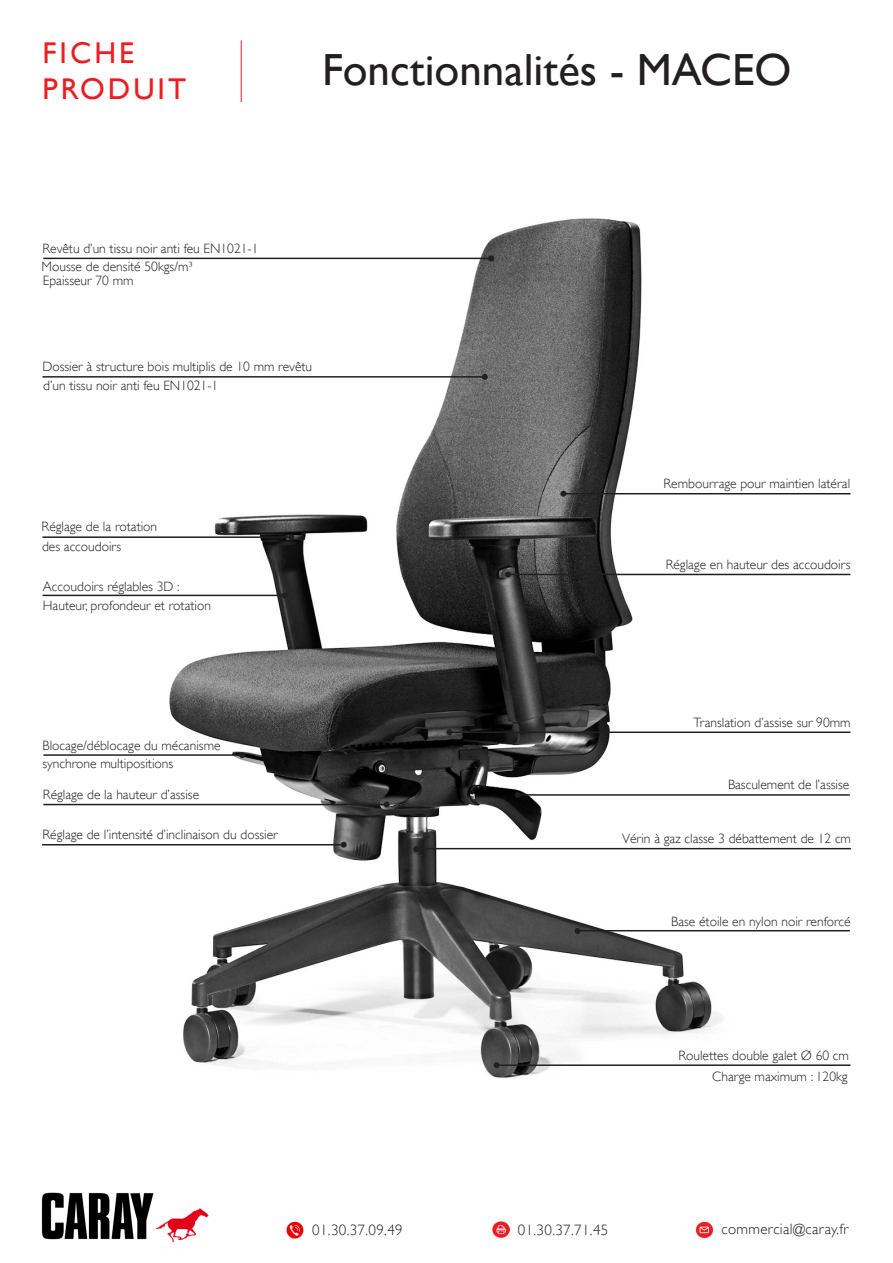
<style>
.page{position:relative;width:893px;height:1263px;background:#fff}
.page>*{position:absolute;margin:0;border:0;box-sizing:border-box;transform-origin:0 0}
.t1{font:45px "Gill Sans";color:#231f20}
.t2{font:30px/36px "Gill Sans";letter-spacing:.1em;color:#ee1d23}
.t3{font:300 15px "Gill Sans";letter-spacing:.025em;color:#231f20}
.t4{font:300 13.5px "Gill Sans";color:#231f20}
</style>
<div class="page">
<img style="left:41px;top:1192px;width:168px;height:51px">
<img style="left:286px;top:1221px;width:18px;height:18px">
<img style="left:493px;top:1222px;width:16px;height:16px">
<hr style="left:241px;top:40px;width:1px;height:62px;background:#ee1d23">
<img style="left:696px;top:1221px;width:17px;height:17px">
<img style="left:95px;top:218px;width:657px;height:860px">
<svg style="left:482px;top:374px;width:6px;height:6px"></svg>
<hr style="left:42px;top:376px;width:443px;height:2px;background:#231f20">
<svg style="left:560px;top:491px;width:6px;height:6px"></svg>
<hr style="left:43px;top:595px;width:241px;height:1px;background:#231f20">
<svg style="left:574px;top:928px;width:6px;height:6px"></svg>
<hr style="left:577px;top:930px;width:273px;height:1px;background:#231f20">
<svg style="left:494px;top:1062px;width:6px;height:6px"></svg>
<hr style="left:496px;top:1064px;width:354px;height:2px;background:#231f20">
<svg style="left:515px;top:792px;width:6px;height:6px"></svg>
<hr style="left:520px;top:794px;width:330px;height:2px;background:#231f20">
<svg style="left:281px;top:592px;width:6px;height:6px"></svg>
<hr style="left:563px;top:493px;width:287px;height:1px;background:#231f20">
<svg style="left:341px;top:842px;width:6px;height:6px"></svg>
<hr style="left:42px;top:844px;width:303px;height:1px;background:#231f20">
<hr style="left:449px;top:731px;width:401px;height:2px;background:#231f20">
<svg style="left:446px;top:729px;width:6px;height:6px"></svg>
<svg style="left:505px;top:571px;width:6px;height:6px"></svg>
<hr style="left:509px;top:574px;width:341px;height:1px;background:#231f20">
<svg style="left:384px;top:801px;width:6px;height:6px"></svg>
<hr style="left:43px;top:804px;width:345px;height:1px;background:#231f20">
<svg style="left:413px;top:846px;width:6px;height:6px"></svg>
<hr style="left:416px;top:848px;width:435px;height:1px;background:#231f20">
<svg style="left:239px;top:752px;width:6px;height:6px"></svg>
<hr style="left:43px;top:754px;width:200px;height:2px;background:#231f20">
<hr style="left:42px;top:536px;width:249px;height:2px;background:#231f20">
<svg style="left:288px;top:534px;width:6px;height:6px"></svg>
<svg style="left:488px;top:255px;width:6px;height:6px"></svg>
<hr style="left:43px;top:258px;width:449px;height:1px;background:#231f20">
<h2 class="t2" style="left:43px;top:35px;width:145px">FICHE<br>PRODUIT</h2>
<p class="t1" style="left:322px;top:43px;width:471px">Fonctionnalités - MACEO</p>
<p class="t4" style="left:43px;top:240px;width:218px">Revêtu d’un tissu noir anti feu EN1021-1</p>
<p class="t4" style="left:42px;top:259px;width:153px">Mousse de densité 50kgs/m³</p>
<p class="t4" style="left:43px;top:273px;width:92px">Epaisseur 70 mm</p>
<p class="t4" style="left:42px;top:359px;width:271px">Dossier à structure bois multiplis de 10 mm revêtu</p>
<p class="t4" style="left:43px;top:378px;width:177px">d’un tissu noir anti feu EN1021-1</p>
<p class="t4" style="left:42px;top:519px;width:117px">Réglage de la rotation</p>
<p class="t4" style="left:42px;top:538px;width:81px">des accoudoirs</p>
<p class="t4" style="left:43px;top:579px;width:138px">Accoudoirs réglables 3D :</p>
<p class="t4" style="left:43px;top:597px;width:170px">Hauteur, profondeur et rotation</p>
<p class="t4" style="left:43px;top:738px;width:180px">Blocage/déblocage du mécanisme</p>
<p class="t4" style="left:43px;top:756px;width:132px">synchrone multipositions</p>
<p class="t4" style="left:43px;top:787px;width:158px">Réglage de la hauteur d’assise</p>
<p class="t4" style="left:43px;top:827px;width:237px">Réglage de l’intensité d’inclinaison du dossier</p>
<p class="t4" style="left:664px;top:476px;width:188px">Rembourrage pour maintien latéral</p>
<p class="t4" style="left:666px;top:557px;width:186px">Réglage en hauteur des accoudoirs</p>
<p class="t4" style="left:693px;top:715px;width:159px">Translation d’assise sur 90mm</p>
<p class="t4" style="left:728px;top:777px;width:123px">Basculement de l’assise</p>
<p class="t4" style="left:622px;top:830px;width:230px">Vérin à gaz classe 3 débattement de 12 cm</p>
<p class="t4" style="left:671px;top:914px;width:181px">Base étoile en nylon noir renforcé</p>
<p class="t4" style="left:678px;top:1047px;width:172px">Roulettes double galet Ø 60 cm</p>
<p class="t4" style="left:712px;top:1068px;width:137px">Charge maximum : 120kg</p>
<p class="t3" style="left:312px;top:1221px;width:92px">01.30.37.09.49</p>
<p class="t3" style="left:518px;top:1221px;width:92px">01.30.37.71.45</p>
<p class="t3" style="left:721px;top:1220px;width:129px">commercial@caray.fr</p>
</div>
